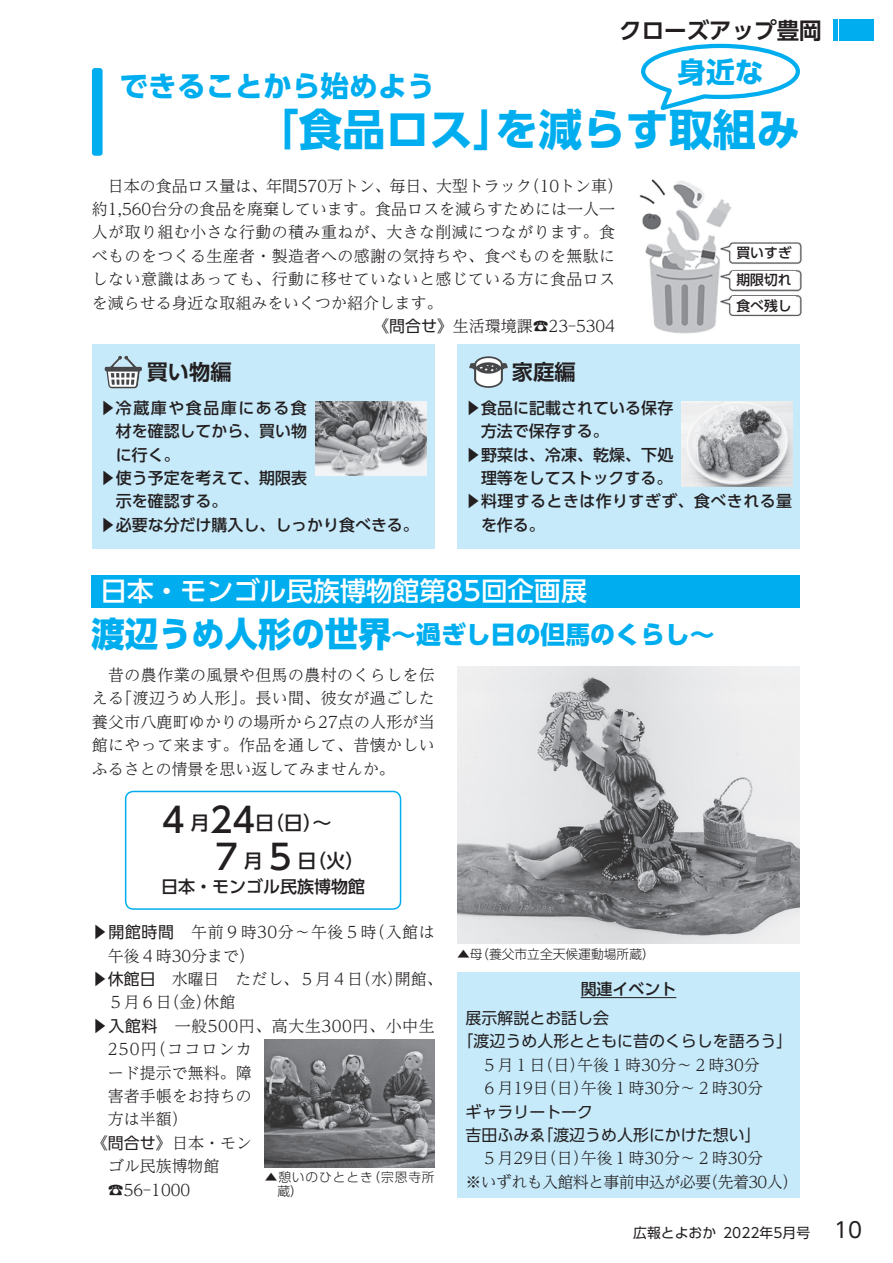
<style>
.page{position:relative;width:893px;height:1263px;background:#fff}
.page>*{position:absolute;margin:0;border:0;box-sizing:border-box;transform-origin:0 0}
.t1{font:700 43.65px "UD Shin Go Pr 6";color:#00aeef}
.t2{font:800 34.5px "UD Shin Go Pr 6";color:#00aeef}
.t3{font:500 34.5px "UD Shin Go Pr 6";color:#231f20}
.t4{font:700 28.65px "UD Shin Go Pr 6";color:#00aeef}
.t5{font:500 26.55px "UD Shin Go Pr 6";color:#fff}
.t6{font:800 24.9px "UD Shin Go Pr 6";color:#00aeef}
.t7{font:700 22.5px "UD Shin Go Pr 6 De";color:#231f20}
.t8{font:700 21.3px "UD Shin Go Pr 6 De";color:#231f20}
.t9{font:21.3px "UD Shin Go Pr 6";color:#231f20}
.t10{font:500 19.2px "UD Shin Go Pr 6";color:#231f20}
.t11{font:500 16.95px "UD Shin Go Pr 6";color:#231f20}
.t12{font:300 15.9px/23.4px "UD Reimin Pr 6";letter-spacing:.005em;color:#231f20}
.t13{font:300 15.9px/23.4px "UD Reimin Pr 6";letter-spacing:.025em;color:#231f20;text-align:right}
.t14{font:500 15.9px "UD Shin Go Pr 6";color:#231f20}
.t15{font:15.9px/23.4px "UD Shin Go Pr 6";color:#231f20}
.t16{font:300 15.9px "UD Reimin Pr 6";letter-spacing:.04em;color:#231f20}
.t17{font:300 15.9px "UD Reimin Pr 6";letter-spacing:.035em;color:#231f20}
.t18{font:500 15.9px "UD Shin Go Pr 6";letter-spacing:.03em;color:#231f20}
.t19{font:300 15.9px "UD Reimin Pr 6";letter-spacing:-.04em;color:#231f20}
.t20{font:500 15.9px "UD Shin Go Pr 6";letter-spacing:.1em;color:#231f20}
.t21{font:300 15.9px "UD Reimin Pr 6";letter-spacing:.08em;color:#231f20}
.t22{font:13.8px "UD Shin Go Pr 6";color:#231f20}
.t23{font:500 13.8px/27.2px "UD Shin Go Pr 6";color:#231f20}
.t24{font:300 12.75px "UD Shin Go Pr 6";color:#231f20}
.t25{font:300 12.75px/14.9px "UD Shin Go Pr 6";letter-spacing:.07em;color:#231f20}
.s1{font-family:"UD Shin Go Pr 6";font-weight:400}
.s2{font-size:19.2px}
.s3{font-family:"UD Reimin Pr 6";font-weight:300}
</style>
<div class="page">
<img style="left:639px;top:179px;width:163px;height:155px">
<div style="left:92px;top:68px;width:11px;height:88px;background:#00aeef;border-radius:3px"></div>
<div style="left:92px;top:344px;width:343px;height:205px;background:#c6eafa"></div>
<div style="left:457px;top:344px;width:343px;height:205px;background:#c6eafa"></div>
<img style="left:105px;top:355px;width:37px;height:33px">
<img style="left:469px;top:356px;width:39px;height:32px">
<img style="left:315px;top:401px;width:112px;height:74px">
<img style="left:682px;top:401px;width:110px;height:85px">
<svg style="left:641px;top:43px;width:159px;height:68px"></svg>
<div style="left:92px;top:575px;width:708px;height:32px;background:#00aeef"></div>
<div style="left:125px;top:791px;width:276px;height:119px;border:2px solid #00aeef;border-radius:8px"></div>
<img style="left:265px;top:1039px;width:170px;height:128px">
<div style="left:457px;top:973px;width:343px;height:225px;background:#c6eafa"></div>
<hr style="left:581px;top:997px;width:95px;height:1px;background:#231f20">
<img style="left:457px;top:667px;width:343px;height:276px">
<div style="left:732px;top:244px;width:64px;height:17px;background:#fff"></div>
<div style="left:732px;top:271px;width:64px;height:17px;background:#fff"></div>
<div style="left:732px;top:297px;width:64px;height:17px;background:#fff"></div>
<div style="left:840px;top:20px;width:34px;height:21px;background:#00aeef"></div>
<div style="left:833px;top:20px;width:5px;height:21px;background:#00aeef"></div>
<h3 class="t4" style="left:120px;top:63px;width:317px">できることから始めよう</h3>
<h1 class="t1" style="left:255px;top:94px;width:263px">「食品ロス」</h1>
<h3 class="t7" style="left:619px;top:12px;width:204px">クローズアップ豊岡</h3>
<h3 class="t4" style="left:677px;top:48px;width:88px">身近な</h3>
<h1 class="t1" style="left:495px;top:94px;width:307px">を減らす取組み</h1>
<p class="t12" style="left:524px;top:173px;width:101px">（10トン車(</p>
<p class="t12" style="left:92px;top:173px;width:441px">　日本の食品ロス量は、年間570万トン、毎日、大型トラック</p>
<p class="t12" style="left:92px;top:197px;width:525px">約1,560台分の食品を廃棄しています。食品ロスを減らすためには一人一</p>
<p class="t13" style="left:92px;top:220px;width:525px">人が取り組む小さな行動の積み重ねが、大きな削減につながります。食</p>
<p class="t13" style="left:92px;top:243px;width:525px">べものをつくる生産者・製造者への感謝の気持ちや、食べものを無駄に</p>
<p class="t13" style="left:92px;top:267px;width:525px">しない意識はあっても、行動に移せていないと感じている方に食品ロス</p>
<p class="t12" style="left:92px;top:290px;width:352px">を減らせる身近な取組みをいくつか紹介します。</p>
<p class="t12" style="left:373px;top:314px;width:243px"><span class="s1">《問合せ》</span>生活環境課☎23-5304</p>
<h3 class="t8" style="left:147px;top:355px;width:87px">買い物編</h3>
<p class="t20" style="left:100px;top:395px;width:208px">▶冷蔵庫や食品庫にある食</p>
<p class="t14" style="left:116px;top:418px;width:193px">材を確認してから、買い物</p>
<p class="t14" style="left:116px;top:442px;width:65px">に行く。</p>
<p class="t14" style="left:100px;top:465px;width:209px">▶使う予定を考えて、期限表</p>
<p class="t14" style="left:116px;top:488px;width:113px">示を確認する。</p>
<p class="t14" style="left:100px;top:512px;width:320px">▶必要な分だけ購入し、しっかり食べきる。</p>
<p class="t23" style="left:736px;top:239px;width:57px">買いすぎ期限切れ</p>
<p class="t23" style="left:736px;top:291px;width:57px">食べ残し</p>
<h3 class="t8" style="left:512px;top:355px;width:65px">家庭編</h3>
<p class="t14" style="left:465px;top:395px;width:210px">▶食品に記載されている保存</p>
<p class="t14" style="left:481px;top:418px;width:129px">方法で保存する。</p>
<p class="t14" style="left:465px;top:442px;width:210px">▶野菜は、冷凍、乾燥、下処</p>
<p class="t14" style="left:481px;top:465px;width:193px">理等をしてストックする。</p>
<p class="t18" style="left:465px;top:488px;width:328px">▶料理するときは作りすぎず、食べきれる量</p>
<p class="t14" style="left:481px;top:512px;width:65px">を作る。</p>
<h3 class="t5" style="left:100px;top:570px;width:488px">日本・モンゴル民族博物館第85回企画展</h3>
<h3 class="t6" style="left:391px;top:614px;width:325px">～過ぎし日の但馬のくらし~</h3>
<h2 class="t2" style="left:92px;top:606px;width:301px">渡辺うめ人形の世界</h2>
<p class="t13" style="left:92px;top:663px;width:344px">　昔の農作業の風景や但馬の農村のくらしを伝「渡辺うめ人形」。長い間、彼女が過ごした</p>
<p class="t12" style="left:92px;top:686px;width:344px">える<br>養父市八鹿町ゆかりの場所から27点の人形が当館にやって来ます。作品を通して、昔懐かしいふるさとの情景を思い返してみませんか。</p>
<h2 class="t3" style="left:210px;top:791px;width:47px">24</h2>
<h2 class="t3" style="left:156px;top:791px;width:36px">４</h2>
<p class="t10" style="left:255px;top:807px;width:78px">（日日 ~(</p>
<p class="t10" style="left:191px;top:807px;width:21px">月</p>
<h2 class="t3" style="left:210px;top:829px;width:90px">７５<span class="s2">月</span></h2>
<p class="t11" style="left:161px;top:873px;width:206px">日本・モンゴル民族博物館</p>
<p class="t10" style="left:298px;top:845px;width:68px">（日火(</p>
<p class="t17" style="left:92px;top:919px;width:344px"><span class="s1">▶開館時間</span>　午前９時30分～午後５（時入館は</p>
<p class="t12" style="left:108px;top:943px;width:149px">午後４時30分まで(</p>
<p class="t12" style="left:395px;top:967px;width:49px">開館、</p>
<p class="t12" style="left:204px;top:967px;width:201px;text-indent:-112px"><span class="s1">▶休館日</span>　水曜日　ただし、５月４（日水）休館</p>
<p class="t12" style="left:108px;top:990px;width:105px">５月６（日金）</p>
<p class="t16" style="left:92px;top:1013px;width:344px"><span class="s1">▶入館料</span>　一般500円、高大生300円、小中生</p>
<p class="t21" style="left:108px;top:1036px;width:146px">250 （円 ココロンカ</p>
<p class="t12" style="left:108px;top:1060px;width:146px">ード提示で無料。障</p>
<p class="t12" style="left:108px;top:1084px;width:146px">害者手帳をお持ちの</p>
<p class="t12" style="left:108px;top:1107px;width:81px">方は半額(</p>
<p class="t15" style="left:92px;top:1130px;width:162px">《問合せ》<span class="s3">日本・モン</span></p>
<p class="t12" style="left:108px;top:1154px;width:113px">ゴル民族博物館☎56-1000</p>
<p class="t24" style="left:367px;top:1166px;width:69px">（宗恩寺所</p>
<p class="t25" style="left:277px;top:1169px;width:97px;text-indent:-13px">▲憩いのひととき蔵(</p>
<p class="t24" style="left:457px;top:944px;width:199px">▲ （母養父市立全天候運動場所蔵(</p>
<p class="t14" style="left:581px;top:976px;width:97px">関連イベント</p>
<p class="t15" style="left:458px;top:1006px;width:336px;text-indent:8px">展示解説とお話し会<br>「渡辺うめ人形とともに昔のくらしを語ろう「</p>
<p class="t12" style="left:577px;top:1052px;width:184px">午後１時30分～２時30分</p>
<p class="t12" style="left:581px;top:1052px;width:184px;text-indent:-115px">　５月１（日日）<br>午後１時30分～２時30分</p>
<p class="t12" style="left:466px;top:1076px;width:125px">　６月19 （日日）</p>
<p class="t15" style="left:537px;top:1099px;width:225px;text-indent:-72px">ギャラリートーク<br>「渡辺うめ人形にかけた想い「</p>
<p class="t15" style="left:466px;top:1123px;width:81px">吉田ふみゑ</p>
<p class="t12" style="left:466px;top:1146px;width:125px">　５月29 （日日）</p>
<p class="t12" style="left:581px;top:1146px;width:184px">午後１時30分～２時30分</p>
<p class="t19" style="left:466px;top:1169px;width:247px">※いずれも入館料と事前申込が必要</p>
<p class="t12" style="left:703px;top:1169px;width:97px">（先着30人(</p>
<p class="t22" style="left:633px;top:1222px;width:84px">広報とよおか</p>
<p class="t22" style="left:723px;top:1222px;width:89px">2022年5月号</p>
<h3 class="t9" style="left:834px;top:1213px;width:30px">10</h3>
</div>
